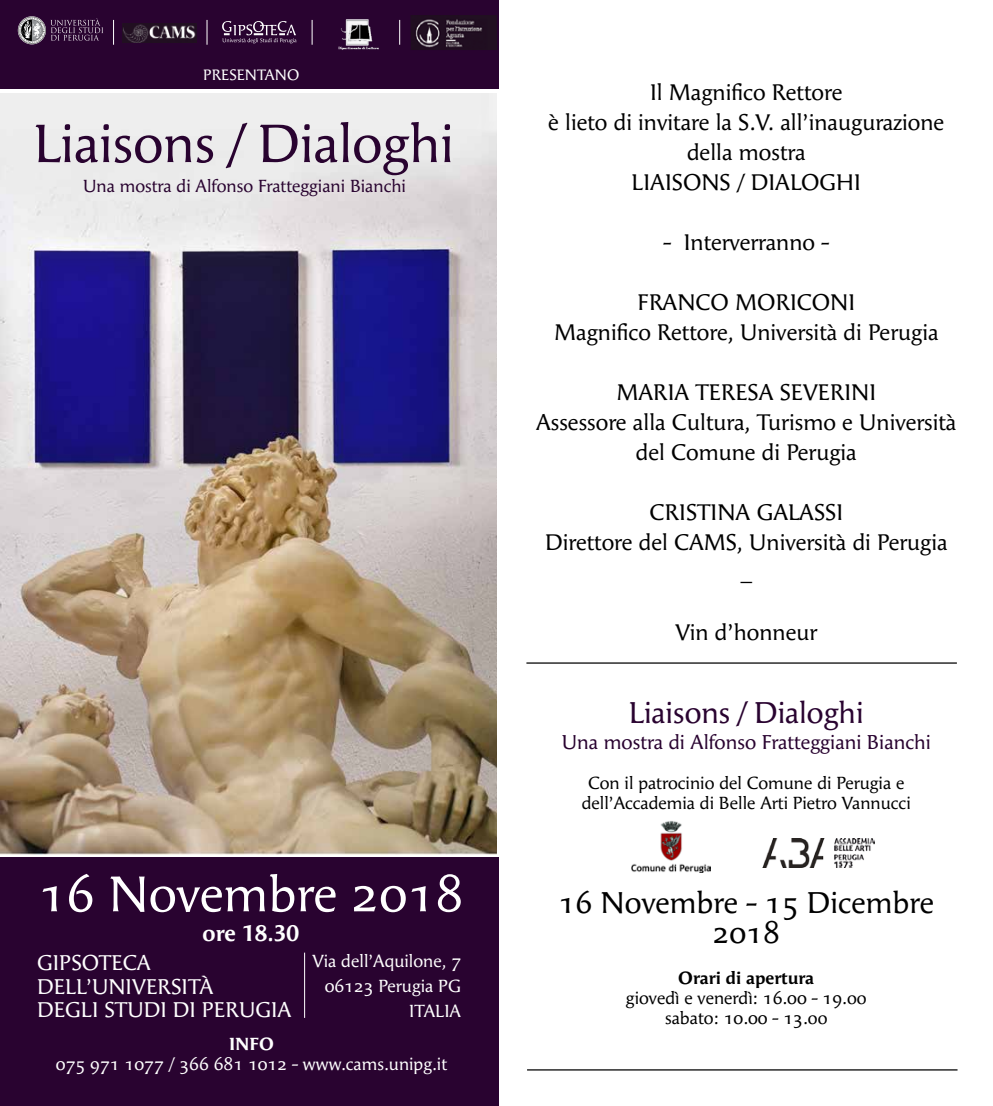
<style>
.page{position:relative;width:993px;height:1106px;background:#fff}
.page>*{position:absolute;margin:0;border:0;box-sizing:border-box;transform-origin:0 0}
.t1{font:53.75px "Angie";color:#290330}
.t2{font:50px "Angie";color:#fff}
.t3{font:30px/30px "Angie";color:#000;text-align:center}
.t4{font:30px "Angie";color:#290330}
.t5{font:22.5px/30px "Angie";color:#000;text-align:center}
.t6{font:700 22.5px "Angie";color:#fff}
.t7{font:21.25px/23.8px "Angie";color:#fff}
.t8{font:20px "Angie";color:#290330}
.t9{font:17.5px/20px "Angie";color:#000;text-align:center}
.t10{font:17.5px/25px "Angie";color:#fff;text-align:right}
.t11{font:17.5px "Angie";color:#290330}
.t12{font:700 17.5px "Angie";color:#000}
.t13{font:700 17.5px "Angie";color:#fff}
.t14{font:15px "Angie";color:#fff}
</style>
<div class="page">
<img style="left:0;top:94px;width:496px;height:760px">
<div style="left:0;top:857px;width:498px;height:248px;background:#290330"></div>
<div style="left:0;top:0;width:498px;height:88px;background:#290330"></div>
<svg style="left:18px;top:17px;width:85px;height:27px"></svg>
<svg style="left:222px;top:21px;width:74px;height:23px"></svg>
<img style="left:338px;top:19px;width:40px;height:31px">
<img style="left:122px;top:23px;width:75px;height:20px">
<svg style="left:113px;top:20px;width:1px;height:25px"></svg>
<svg style="left:207px;top:20px;width:1px;height:25px"></svg>
<svg style="left:312px;top:20px;width:1px;height:25px"></svg>
<hr style="left:304px;top:952px;width:1px;height:65px;background:#fff">
<img style="left:411px;top:15px;width:86px;height:35px">
<img style="left:631px;top:821px;width:79px;height:51px">
<hr style="left:526px;top:662px;width:430px;height:1px;background:#000">
<svg style="left:399px;top:20px;width:1px;height:25px"></svg>
<img style="left:762px;top:838px;width:111px;height:29px">
<hr style="left:527px;top:1069px;width:430px;height:1px;background:#000">
<p class="t14" style="left:203px;top:67px;width:98px">PRESENTANO</p>
<h1 class="t1" style="left:33px;top:115px;width:422px">Liaisons / Dialoghi</h1>
<p class="t11" style="left:83px;top:177px;width:324px">Una mostra di Alfonso Fratteggiani Bianchi</p>
<h2 class="t2" style="left:38px;top:867px;width:426px">16 Novembre 2018</h2>
<p class="t6" style="left:202px;top:921px;width:98px">ore 18.30</p>
<p class="t7" style="left:37px;top:951px;width:36px">Gipsote</p>
<p class="t7" style="left:37px;top:951px;width:178px;text-indent:86px">ca<br>DELL’UNIVERSITà degl</p>
<p class="t7" style="left:92px;top:999px;width:27px">i stud</p>
<p class="t7" style="left:160px;top:999px;width:56px">i di perug</p>
<p class="t7" style="left:271px;top:999px;width:18px">ia</p>
<p class="t10" style="left:312px;top:948px;width:150px">Via dell’Aquilone, 7<br>06123 Perugia PG<br>ITALIA</p>
<p class="t13" style="left:229px;top:1034px;width:47px">Info</p>
<p class="t10" style="left:56px;top:1051px;width:392px">075 971 1077 / 366 681 1012 - www.cams.unipg.it</p>
<p class="t5" style="left:548px;top:78px;width:397px">Il Magnifico Rettore<br>è lieto di invitare la S.V. all’inaugurazione della mostra<br>LIAISONS / DIALOGHI</p>
<p class="t5" style="left:663px;top:228px;width:167px">- Interverranno -</p>
<p class="t5" style="left:554px;top:288px;width:386px;text-align:left;text-indent:141px">co Moricon i<br>Magnifico Rettore, Università di Perugia</p>
<p class="t5" style="left:616px;top:378px;width:107px">Maria Teresa</p>
<p class="t5" style="left:779px;top:378px;width:26px">Sever</p>
<p class="t5" style="left:844px;top:378px;width:33px">ini</p>
<p class="t5" style="left:536px;top:408px;width:421px">Assessore alla Cultura, Turismo e Università</p>
<p class="t5" style="left:635px;top:438px;width:222px">del Comune di Perugia</p>
<p class="t5" style="left:649px;top:498px;width:138px">Cristina Galass</p>
<p class="t5" style="left:836px;top:498px;width:8px">i</p>
<p class="t5" style="left:545px;top:528px;width:404px">Direttore del CAMS, Università di Perugia</p>
<p class="t5" style="left:739px;top:558px;width:14px">_</p>
<p class="t5" style="left:637px;top:288px;width:28px">Fran</p>
<p class="t5" style="left:675px;top:618px;width:143px">Vin d’honneur</p>
<h3 class="t4" style="left:628px;top:696px;width:236px">Liaisons / Dialoghi</h3>
<p class="t8" style="left:561px;top:731px;width:370px">Una mostra di Alfonso Fratteggiani Bianchi</p>
<p class="t9" style="left:581px;top:774px;width:330px">Con il patrocinio del Comune di Perugia e dell’Accademia di Belle Arti Pietro Vannucci</p>
<h3 class="t3" style="left:558px;top:888px;width:376px">16 Novembre - 15 Dicembre<br>2018</h3>
<p class="t12" style="left:678px;top:969px;width:137px">Orari di apertura</p>
<p class="t9" style="left:625px;top:989px;width:242px">giovedì e venerdì: 16.00 - 19.oo sabato: 10.00 - 13.oo</p>
</div>
